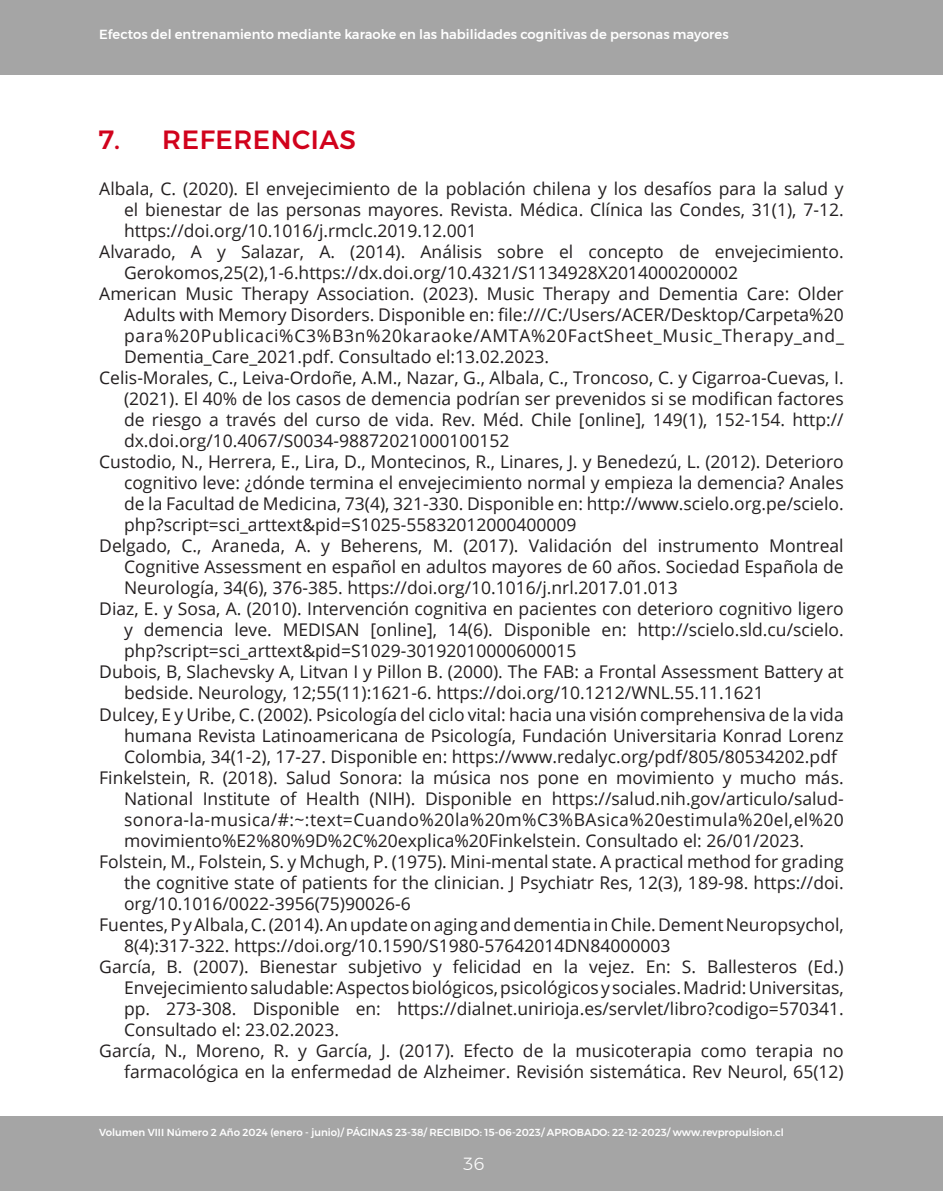
<style>
.page{position:relative;width:943px;height:1191px;background:#fff}
.page>*{position:absolute;margin:0;border:0;box-sizing:border-box;transform-origin:0 0}
._06_titulos_en_rojo{font:500 26.25px "Montserrat";letter-spacing:.02em;color:#d1021c}
._09_parrafo_referencias{font:17.5px/21px "Open Sans";color:#231f20;text-align:justify}
.t1{font:300 17.5px "Montserrat";color:#fff}
.t2{font:500 13.12px "Montserrat";color:#fff}
.t3{font:500 10.15px "Montserrat";color:#fff}
</style>
<div class="page">
<div style="left:0;top:1116px;width:943px;height:75px;background:#a5a5a5"></div>
<div style="left:0;top:0;width:943px;height:74px;background:#a5a5a5"></div>
<p class="t2" style="left:99px;top:24px;width:631px">Efectos del entrenamiento mediante karaoke en las habilidades cognitivas de personas mayores</p>
<p class="_06_titulos_en_rojo" style="left:99px;top:120px;width:258px">7. REFERENCIAS</p>
<p class="_09_parrafo_referencias" style="left:124px;top:178px;width:721px;text-indent:-25px">Albala, C. (2020). El envejecimiento de la población chilena y los desafíos para la salud y el bienestar de las personas mayores. Revista. Médica. Clínica las Condes, 31(1), 7-12. https://doi.org/10.1016/j.rmclc.2019.12.001</p>
<p class="_09_parrafo_referencias" style="left:124px;top:241px;width:721px;text-indent:-25px">Alvarado, A y Salazar, A. (2014). Análisis sobre el concepto de envejecimiento.<br>Gerokomos,25(2),1-6.https://dx.doi.org/10.4321/S1134928X2014000200002</p>
<p class="_09_parrafo_referencias" style="left:124px;top:283px;width:721px;text-indent:-25px">American Music Therapy Association. (2023). Music Therapy and Dementia Care: Older Adults with Memory Disorders. Disponible en: file:///C:/Users/ACER/Desktop/Carpeta%20 para%20Publicaci%C3%B3n%20karaoke/AMTA%20FactSheet_Music_Therapy_and_ Dementia_Care_2021.pdf. Consultado el:13.02.2023.</p>
<p class="_09_parrafo_referencias" style="left:124px;top:367px;width:721px;text-indent:-25px">Celis-Morales, C., Leiva-Ordoñe, A.M., Nazar, G., Albala, C., Troncoso, C. y Cigarroa-Cuevas, I. (2021). El 40% de los casos de demencia podrían ser prevenidos si se modifican factores de riesgo a través del curso de vida. Rev. Méd. Chile [online], 149(1), 152-154. http:// dx.doi.org/10.4067/S0034-98872021000100152</p>
<p class="_09_parrafo_referencias" style="left:124px;top:451px;width:721px;text-indent:-25px">Custodio, N., Herrera, E., Lira, D., Montecinos, R., Linares, J. y Benedezú, L. (2012). Deterioro cognitivo leve: ¿dónde termina el envejecimiento normal y empieza la demencia? Anales de la Facultad de Medicina, 73(4), 321-330. Disponible en: http://www.scielo.org.pe/scielo. php?script=sci_arttext&amp;pid=S1025-55832012000400009</p>
<p class="_09_parrafo_referencias" style="left:124px;top:535px;width:721px;text-indent:-25px">Delgado, C., Araneda, A. y Beherens, M. (2017). Validación del instrumento Montreal Cognitive Assessment en español en adultos mayores de 60 años. Sociedad Española de Neurología, 34(6), 376-385. https://doi.org/10.1016/j.nrl.2017.01.013</p>
<p class="_09_parrafo_referencias" style="left:124px;top:598px;width:721px;text-indent:-25px">Diaz, E. y Sosa, A. (2010). Intervención cognitiva en pacientes con deterioro cognitivo ligero y demencia leve. MEDISAN [online], 14(6). Disponible en: http://scielo.sld.cu/scielo. php?script=sci_arttext&amp;pid=S1029-30192010000600015</p>
<p class="_09_parrafo_referencias" style="left:124px;top:661px;width:721px;text-indent:-25px">Dubois, B, Slachevsky A, Litvan I y Pillon B. (2000). The FAB: a Frontal Assessment Battery at bedside. Neurology, 12;55(11):1621-6. https://doi.org/10.1212/WNL.55.11.1621</p>
<p class="_09_parrafo_referencias" style="left:124px;top:703px;width:721px;text-indent:-25px">Dulcey, E y Uribe, C. (2002). Psicología del ciclo vital: hacia una visión comprehensiva de la vida humana Revista Latinoamericana de Psicología, Fundación Universitaria Konrad Lorenz Colombia, 34(1-2), 17-27. Disponible en: https://www.redalyc.org/pdf/805/80534202.pdf</p>
<p class="_09_parrafo_referencias" style="left:124px;top:766px;width:721px;text-indent:-25px">Finkelstein, R. (2018). Salud Sonora: la música nos pone en movimiento y mucho más.<br>National Institute of Health (NIH). Disponible en https://salud.nih.gov/articulo/salud&shy;sonora-la-musica/#:~:text=Cuando%20la%20m%C3%BAsica%20estimula%20el,el%20 movimiento%E2%80%9D%2C%20explica%20Finkelstein. Consultado el: 26/01/2023.</p>
<p class="_09_parrafo_referencias" style="left:124px;top:850px;width:721px;text-indent:-25px">Folstein, M., Folstein, S. y Mchugh, P. (1975). Mini-mental state. A practical method for grading the cognitive state of patients for the clinician. J Psychiatr Res, 12(3), 189-98. https://doi. org/10.1016/0022-3956(75)90026-6</p>
<p class="_09_parrafo_referencias" style="left:124px;top:913px;width:721px;text-indent:-25px">Fuentes, P y Albala, C. (2014). An update on aging and dementia in Chile. Dement Neuropsychol,<br>8(4):317-322. https://doi.org/10.1590/S1980-57642014DN84000003</p>
<p class="_09_parrafo_referencias" style="left:124px;top:955px;width:721px;text-indent:-25px">García, B. (2007). Bienestar subjetivo y felicidad en la vejez. En: S. Ballesteros (Ed.)<br>Envejecimiento saludable: Aspectos biológicos, psicológicos y sociales. Madrid: Universitas, pp. 273-308. Disponible en: https://dialnet.unirioja.es/servlet/libro?codigo=570341.<br>Consultado el: 23.02.2023.</p>
<p class="_09_parrafo_referencias" style="left:99px;top:1039px;width:746px;text-align:right">García, N., Moreno, R. y García, J. (2017). Efecto de la musicoterapia como terapia no farmacológica en la enfermedad de Alzheimer. Revisión sistemática. Rev Neurol, 65(12)</p>
<p class="t3" style="left:99px;top:1124px;width:686px">Volumen VIII Número 2 Año 2024 (enero - junio)/ PÁGINAS 23-38/ RECIBIDO: 15-06-2023/ APROBADO: 22-12-2023/ www.revpropulsion.cl</p>
<p class="t1" style="left:463px;top:1150px;width:23px">36</p>
</div>
